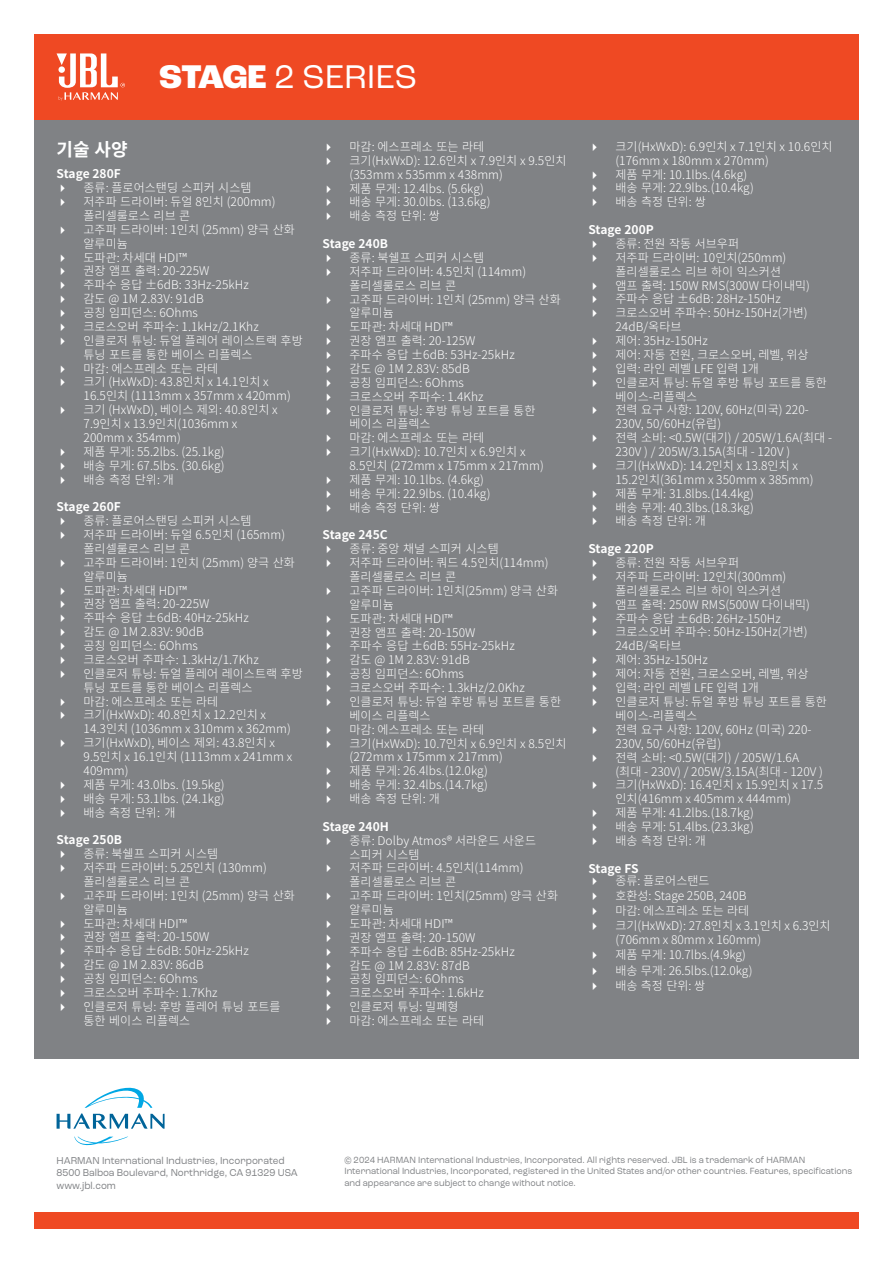
<style>
.page{position:relative;width:893px;height:1263px;background:#fff}
.page>*{position:absolute;margin:0;border:0;box-sizing:border-box;transform-origin:0 0}
.t1{font:34.5px "Roc Grotesk";color:#fff}
.t2{font:700 18px "Noto Sans CJ Kkr";color:#fff}
.t3{font:300 12px/13.8px "Noto Sans CJ Kkr";letter-spacing:.005em;color:#fff}
.t4{font:700 12px "Noto Sans CJ Kkr";letter-spacing:.005em;color:#fff}
.t5{font:10.5px/12.6px "Roc Grotesk";color:#808285;scale:.94 1}
.t6{font:9.45px/11.4px "Roc Grotesk";color:#808285;scale:.94 1}
.s1{font-weight:800}
</style>
<div class="page">
<div style="left:34px;top:1213px;width:825px;height:16px;background:#ef4923"></div>
<div style="left:34px;top:119px;width:825px;height:940px;background:#808285"></div>
<svg style="left:74px;top:1137px;width:54px;height:8px"></svg>
<svg style="left:57px;top:1087px;width:108px;height:42px"></svg>
<div style="left:34px;top:34px;width:825px;height:85px;background:#ef4923"></div>
<svg style="left:57px;top:53px;width:68px;height:48px"></svg>
<h1 class="t1" style="left:159px;top:56px;width:259px"><span class="s1">STAGE</span> 2 SERIES</h1>
<h2 class="t2" style="left:57px;top:139px;width:73px">기술 사양</h2>
<p class="t4" style="left:57px;top:167px;width:66px">Stage 280F</p>
<p class="t3" style="left:84px;top:181px;width:221px">종류: 플로어스탠딩 스피커 시스템<br>저주파 드라이버: 듀얼 8인치 (200mm) 폴리셀룰로스 리브 콘<br>고주파 드라이버: 1인치 (25mm) 양극 산화 알루미늄<br>도파관: 차세대 HDI™<br>권장 앰프 출력: 20-225W<br>주파수 응답 ±6dB: 33Hz-25kHz<br>감도 @ 1M 2.83V: 91dB<br>공칭 임피던스: 6Ohms<br>크로스오버 주파수: 1.1kHz/2.1Khz 인클로저 튜닝: 듀얼 플레어 레이스트랙 후방 튜닝 포트를 통한 베이스 리플렉스<br>마감: 에스프레소 또는 라테<br>크기 (HxWxD): 43.8인치 x 14.1인치 x<br>16.5인치 (1113mm x 357mm x 420mm) 크기 (HxWxD), 베이스 제외: 40.8인치 x<br>7.9인치 x 13.9인치(1036mm x<br>200mm x 354mm)<br>제품 무게: 55.2lbs. (25.1kg)<br>배송 무게: 67.5lbs. (30.6kg)<br>배송 측정 단위: 개</p>
<p class="t4" style="left:57px;top:500px;width:66px">Stage 260F</p>
<p class="t3" style="left:84px;top:514px;width:221px">종류: 플로어스탠딩 스피커 시스템<br>저주파 드라이버: 듀얼 6.5인치 (165mm) 폴리셀룰로스 리브 콘<br>고주파 드라이버: 1인치 (25mm) 양극 산화 알루미늄<br>도파관: 차세대 HDI™<br>권장 앰프 출력: 20-225W<br>주파수 응답 ±6dB: 40Hz-25kHz<br>감도 @ 1M 2.83V: 90dB<br>공칭 임피던스: 6Ohms<br>크로스오버 주파수: 1.3kHz/1.7Khz 인클로저 튜닝: 듀얼 플레어 레이스트랙 후방 튜닝 포트를 통한 베이스 리플렉스<br>마감: 에스프레소 또는 라테<br>크기(HxWxD): 40.8인치 x 12.2인치 x<br>14.3인치 (1036mm x 310mm x 362mm) 크기(HxWxD), 베이스 제외: 43.8인치 x<br>9.5인치 x 16.1인치 (1113mm x 241mm x<br>409mm)<br>제품 무게: 43.0lbs. (19.5kg)<br>배송 무게: 53.1lbs. (24.1kg)<br>배송 측정 단위: 개</p>
<p class="t4" style="left:57px;top:833px;width:67px">Stage 250B</p>
<p class="t3" style="left:84px;top:847px;width:213px">종류: 북쉘프 스피커 시스템<br>저주파 드라이버: 5.25인치 (130mm) 폴리셀룰로스 리브 콘<br>고주파 드라이버: 1인치 (25mm) 양극 산화 알루미늄<br>도파관: 차세대 HDI™<br>권장 앰프 출력: 20-150W<br>주파수 응답 ±6dB: 50Hz-25kHz<br>감도 @ 1M 2.83V: 86dB<br>공칭 임피던스: 6Ohms<br>크로스오버 주파수: 1.7Khz<br>인클로저 튜닝: 후방 플레어 튜닝 포트를 통한 베이스 리플렉스</p>
<p class="t3" style="left:349px;top:140px;width:219px">마감: 에스프레소 또는 라테<br>크기(HxWxD): 12.6인치 x 7.9인치 x 9.5인치 (353mm x 535mm x 438mm)<br>제품 무게: 12.4lbs. (5.6kg)<br>배송 무게: 30.0lbs. (13.6kg)<br>배송 측정 단위: 쌍</p>
<p class="t4" style="left:322px;top:237px;width:67px">Stage 240B</p>
<p class="t3" style="left:349px;top:251px;width:213px">종류: 북쉘프 스피커 시스템<br>저주파 드라이버: 4.5인치 (114mm) 폴리셀룰로스 리브 콘<br>고주파 드라이버: 1인치 (25mm) 양극 산화 알루미늄<br>도파관: 차세대 HDI™<br>권장 앰프 출력: 20-125W<br>주파수 응답 ±6dB: 53Hz-25kHz<br>감도 @ 1M 2.83V: 85dB<br>공칭 임피던스: 6Ohms<br>크로스오버 주파수: 1.4Khz<br>인클로저 튜닝: 후방 튜닝 포트를 통한 베이스 리플렉스<br>마감: 에스프레소 또는 라테<br>크기(HxWxD): 10.7인치 x 6.9인치 x<br>8.5인치 (272mm x 175mm x 217mm) 제품 무게: 10.1lbs. (4.6kg)<br>배송 무게: 22.9lbs. (10.4kg)<br>배송 측정 단위: 쌍</p>
<p class="t4" style="left:322px;top:528px;width:67px">Stage 245C</p>
<p class="t3" style="left:349px;top:542px;width:219px">종류: 중앙 채널 스피커 시스템<br>저주파 드라이버: 쿼드 4.5인치(114mm) 폴리셀룰로스 리브 콘<br>고주파 드라이버: 1인치(25mm) 양극 산화 알루미늄<br>도파관: 차세대 HDI™<br>권장 앰프 출력: 20-150W<br>주파수 응답 ±6dB: 55Hz-25kHz<br>감도 @ 1M 2.83V: 91dB<br>공칭 임피던스: 6Ohms<br>크로스오버 주파수: 1.3kHz/2.0Khz 인클로저 튜닝: 듀얼 후방 튜닝 포트를 통한 베이스 리플렉스<br>마감: 에스프레소 또는 라테<br>크기(HxWxD): 10.7인치 x 6.9인치 x 8.5인치 (272mm x 175mm x 217mm)<br>제품 무게: 26.4lbs.(12.0kg)<br>배송 무게: 32.4lbs.(14.7kg)<br>배송 측정 단위: 개</p>
<p class="t4" style="left:322px;top:820px;width:68px">Stage 240H</p>
<p class="t3" style="left:349px;top:834px;width:210px">종류: Dolby Atmos® 서라운드 사운드 스피커 시스템<br>저주파 드라이버: 4.5인치(114mm) 폴리셀룰로스 리브 콘<br>고주파 드라이버: 1인치(25mm) 양극 산화 알루미늄<br>도파관: 차세대 HDI™<br>권장 앰프 출력: 20-150W<br>주파수 응답 ±6dB: 85Hz-25kHz<br>감도 @ 1M 2.83V: 87dB<br>공칭 임피던스: 6Ohms<br>크로스오버 주파수: 1.6kHz<br>인클로저 튜닝: 밀폐형<br>마감: 에스프레소 또는 라테</p>
<p class="t3" style="left:615px;top:140px;width:219px">크기(HxWxD): 6.9인치 x 7.1인치 x 10.6인치 (176mm x 180mm x 270mm)<br>제품 무게: 10.1lbs.(4.6kg)<br>배송 무게: 22.9lbs.(10.4kg)<br>배송 측정 단위: 쌍</p>
<p class="t4" style="left:588px;top:223px;width:67px">Stage 200P</p>
<p class="t3" style="left:615px;top:237px;width:218px">종류: 전원 작동 서브우퍼<br>저주파 드라이버: 10인치(250mm) 폴리셀룰로스 리브 하이 익스커션<br>앰프 출력: 150W RMS(300W 다이내믹) 주파수 응답 ±6dB: 28Hz-150Hz 크로스오버 주파수: 50Hz-150Hz(가변)<br>24dB/옥타브<br>제어: 35Hz-150Hz<br>제어: 자동 전원, 크로스오버, 레벨, 위상 입력: 라인 레벨 LFE 입력 1개<br>인클로저 튜닝: 듀얼 후방 튜닝 포트를 통한 베이스-리플렉스<br>전력 요구 사항: 120V, 60Hz(미국) 220-<br>230V, 50/60Hz(유럽)<br>전력 소비: &lt;0.5W(대기) / 205W/1.6A(최대 -<br>230V ) / 205W/3.15A(최대 - 120V ) 크기(HxWxD): 14.2인치 x 13.8인치 x<br>15.2인치(361mm x 350mm x 385mm) 제품 무게: 31.8lbs.(14.4kg)<br>배송 무게: 40.3lbs.(18.3kg)<br>배송 측정 단위: 개</p>
<p class="t4" style="left:588px;top:542px;width:67px">Stage 220P</p>
<p class="t3" style="left:615px;top:556px;width:213px">종류: 전원 작동 서브우퍼<br>저주파 드라이버: 12인치(300mm) 폴리셀룰로스 리브 하이 익스커션<br>앰프 출력: 250W RMS(500W 다이내믹) 주파수 응답 ±6dB: 26Hz-150Hz 크로스오버 주파수: 50Hz-150Hz(가변)<br>24dB/옥타브<br>제어: 35Hz-150Hz<br>제어: 자동 전원, 크로스오버, 레벨, 위상 입력: 라인 레벨 LFE 입력 1개<br>인클로저 튜닝: 듀얼 후방 튜닝 포트를 통한 베이스-리플렉스<br>전력 요구 사항: 120V, 60Hz (미국) 220-<br>230V, 50/60Hz(유럽)<br>전력 소비: &lt;0.5W(대기) / 205W/1.6A (최대 - 230V) / 205W/3.15A(최대 - 120V ) 크기(HxWxD): 16.4인치 x 15.9인치 x 17.5 인치(416mm x 405mm x 444mm)<br>제품 무게: 41.2lbs.(18.7kg)<br>배송 무게: 51.4lbs.(23.3kg)<br>배송 측정 단위: 개</p>
<p class="t4" style="left:588px;top:861px;width:52px">Stage FS</p>
<p class="t3" style="left:615px;top:873px;width:217px;line-height:15.1px">종류: 플로어스탠드<br>호환성: Stage 250B, 240B<br>마감: 에스프레소 또는 라테<br>크기(HxWxD): 27.8인치 x 3.1인치 x 6.3인치</p>
<p class="t3" style="left:615px;top:932px;width:147px;line-height:15.1px">(706mm x 80mm x 160mm) 제품 무게: 10.7lbs.(4.9kg) 배송 무게: 26.5lbs.(12.0kg) 배송 측정 단위: 쌍</p>
<p class="t5" style="left:57px;top:1154px;width:258px">HARMAN International Industries, Incorporated<br>8500 Balboa Boulevard, Northridge, CA 91329 USA www.jbl.com</p>
<p class="t6" style="left:344px;top:1154px;width:542px">© 2024 HARMAN International Industries, Incorporated. All rights reserved. JBL is a trademark of HARMAN<br>International Industries, Incorporated, registered in the United States and/or other countries. Features, specifications and appearance are subject to change without notice.</p>
</div>
